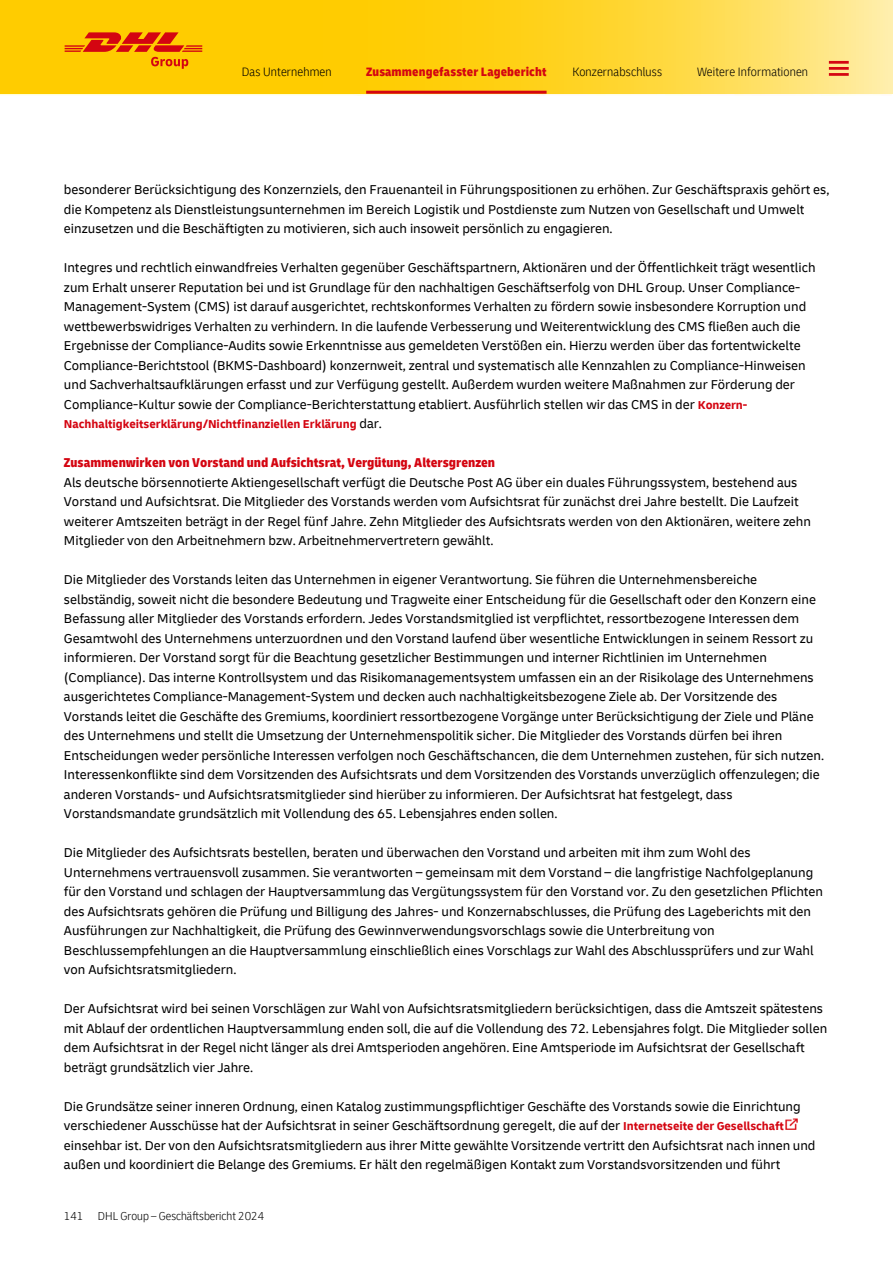
<style>
.page{position:relative;width:893px;height:1263px;background:#fff}
.page>*{position:absolute;margin:0;border:0;box-sizing:border-box;transform-origin:0 0}
.t1{font:13.5px/19.5px "Delivery";color:#000}
.t2{font:300 condensed 12.75px "Delivery";letter-spacing:.01em;color:#000}
.t3{font:900 condensed 12.75px "Delivery";letter-spacing:.01em;color:#d40511}
.t4{font:700 12px "Delivery";letter-spacing:.005em;color:#d40511}
.t5{font:300 12px "Delivery Cd";letter-spacing:-.005em;color:#000}
.s1{font-weight:700;font-size:12px;color:#d40511}
.s2{font-weight:400;font-size:13.5px;color:#000}
.s3{font-family:"Delivery Cd";font-weight:900;color:#d40511}
</style>
<div class="page">
<svg style="left:786px;top:1119px;width:11px;height:11px"></svg>
<svg style="left:0;top:0;width:893px;height:94px;background:#fed327"></svg>
<div style="left:65px;top:27px;width:137px;height:45px;background:#fc0"></div>
<svg style="left:65px;top:32px;width:137px;height:37px"></svg>
<hr style="left:366px;top:91px;width:181px;height:3px;background:#d40511">
<svg style="left:829px;top:61px;width:20px;height:15px"></svg>
<p class="t2" style="left:242px;top:64px;width:91px">Das Unternehmen</p>
<p class="t3" style="left:366px;top:63px;width:182px">Zusammengefasster Lagebericht</p>
<p class="t2" style="left:573px;top:64px;width:91px">Konzernabschluss</p>
<p class="t2" style="left:697px;top:64px;width:112px">Weitere Informationen</p>
<p class="t1" style="left:64px;top:180px;width:767px">besonderer Berücksichtigung des Konzernziels, den Frauenanteil in Führungspositionen zu erhöhen. Zur Geschäftspraxis gehört es, die Kompetenz als Dienstleistungsunternehmen im Bereich Logistik und Postdienste zum Nutzen von Gesellschaft und Umwelt einzusetzen und die Beschäftigten zu motivieren, sich auch insoweit persönlich zu engagieren.</p>
<p class="t1" style="left:64px;top:258px;width:753px">Integres und rechtlich einwandfreies Verhalten gegenüber Geschäftspartnern, Aktionären und der Öffentlichkeit trägt wesentlich zum Erhalt unserer Reputation bei und ist Grundlage für den nachhaltigen Geschäftserfolg von DHL Group. Unser Compliance-Management-System (CMS) ist darauf ausgerichtet, rechtskonformes Verhalten zu fördern sowie insbesondere Korruption und wettbewerbswidriges Verhalten zu verhindern. In die laufende Verbesserung und Weiterentwicklung des CMS fließen auch die Ergebnisse der Compliance-Audits sowie Erkenntnisse aus gemeldeten Verstößen ein. Hierzu werden über das fortentwickelte Compliance-Berichtstool (BKMS-Dashboard) konzernweit, zentral und systematisch alle Kennzahlen zu Compliance-Hinweisen und Sachverhaltsaufklärungen erfasst und zur Verfügung gestellt. Außerdem wurden weitere Maßnahmen zur Förderung der Compliance-Kultur sowie der Compliance-Berichterstattung etabliert. Ausführlich stellen wir das CMS in der <span class="s1">Konzern-</span></p>
<p class="t4" style="left:64px;top:417px;width:320px">Nachhaltigkeitserklärung/Nichtfinanziellen Erklärung <span class="s2">dar.</span></p>
<p class="t1" style="left:64px;top:453px;width:749px"><span class="s3">Zusammenwirken von Vorstand und Aufsichtsrat, Vergütung, Altersgrenzen<br></span>Als deutsche börsennotierte Aktiengesellschaft verfügt die Deutsche Post AG über ein duales Führungssystem, bestehend aus Vorstand und Aufsichtsrat. Die Mitglieder des Vorstands werden vom Aufsichtsrat für zunächst drei Jahre bestellt. Die Laufzeit weiterer Amtszeiten beträgt in der Regel fünf Jahre. Zehn Mitglieder des Aufsichtsrats werden von den Aktionären, weitere zehn Mitglieder von den Arbeitnehmern bzw. Arbeitnehmervertretern gewählt.</p>
<p class="t1" style="left:64px;top:570px;width:762px">Die Mitglieder des Vorstands leiten das Unternehmen in eigener Verantwortung. Sie führen die Unternehmensbereiche selbständig, soweit nicht die besondere Bedeutung und Tragweite einer Entscheidung für die Gesellschaft oder den Konzern eine Befassung aller Mitglieder des Vorstands erfordern. Jedes Vorstandsmitglied ist verpflichtet, ressortbezogene Interessen dem Gesamtwohl des Unternehmens unterzuordnen und den Vorstand laufend über wesentliche Entwicklungen in seinem Ressort zu informieren. Der Vorstand sorgt für die Beachtung gesetzlicher Bestimmungen und interner Richtlinien im Unternehmen (Compliance). Das interne Kontrollsystem und das Risikomanagementsystem umfassen ein an der Risikolage des Unternehmens ausgerichtetes Compliance-Management-System und decken auch nachhaltigkeitsbezogene Ziele ab. Der Vorsitzende des Vorstands leitet die Geschäfte des Gremiums, koordiniert ressortbezogene Vorgänge unter Berücksichtigung der Ziele und Pläne des Unternehmens und stellt die Umsetzung der Unternehmenspolitik sicher. Die Mitglieder des Vorstands dürfen bei ihren Entscheidungen weder persönliche Interessen verfolgen noch Geschäftschancen, die dem Unternehmen zustehen, für sich nutzen.<br>Interessenkonflikte sind dem Vorsitzenden des Aufsichtsrats und dem Vorsitzenden des Vorstands unverzüglich offenzulegen; die anderen Vorstands- und Aufsichtsratsmitglieder sind hierüber zu informieren. Der Aufsichtsrat hat festgelegt, dass Vorstandsmandate grundsätzlich mit Vollendung des 65. Lebensjahres enden sollen.</p>
<p class="t1" style="left:64px;top:843px;width:761px">Die Mitglieder des Aufsichtsrats bestellen, beraten und überwachen den Vorstand und arbeiten mit ihm zum Wohl des Unternehmens vertrauensvoll zusammen. Sie verantworten – gemeinsam mit dem Vorstand – die langfristige Nachfolgeplanung für den Vorstand und schlagen der Hauptversammlung das Vergütungssystem für den Vorstand vor. Zu den gesetzlichen Pflichten des Aufsichtsrats gehören die Prüfung und Billigung des Jahres- und Konzernabschlusses, die Prüfung des Lageberichts mit den Ausführungen zur Nachhaltigkeit, die Prüfung des Gewinnverwendungsvorschlags sowie die Unterbreitung von Beschlussempfehlungen an die Hauptversammlung einschließlich eines Vorschlags zur Wahl des Abschlussprüfers und zur Wahl von Aufsichtsratsmitgliedern.</p>
<p class="t1" style="left:64px;top:999px;width:765px">Der Aufsichtsrat wird bei seinen Vorschlägen zur Wahl von Aufsichtsratsmitgliedern berücksichtigen, dass die Amtszeit spätestens mit Ablauf der ordentlichen Hauptversammlung enden soll, die auf die Vollendung des 72. Lebensjahres folgt. Die Mitglieder sollen dem Aufsichtsrat in der Regel nicht länger als drei Amtsperioden angehören. Eine Amtsperiode im Aufsichtsrat der Gesellschaft beträgt grundsätzlich vier Jahre.</p>
<p class="t1" style="left:64px;top:1096px;width:753px">Die Grundsätze seiner inneren Ordnung, einen Katalog zustimmungspflichtiger Geschäfte des Vorstands sowie die Einrichtung verschiedener Ausschüsse hat der Aufsichtsrat in seiner Geschäftsordnung geregelt, die auf der <span class="s1">Internetseite der Gesellschaft </span>einsehbar ist. Der von den Aufsichtsratsmitgliedern aus ihrer Mitte gewählte Vorsitzende vertritt den Aufsichtsrat nach innen und außen und koordiniert die Belange des Gremiums. Er hält den regelmäßigen Kontakt zum Vorstandsvorsitzenden und führt</p>
<p class="t5" style="left:64px;top:1209px;width:202px">141 DHL Group – Geschäftsbericht 2024</p>
</div>
